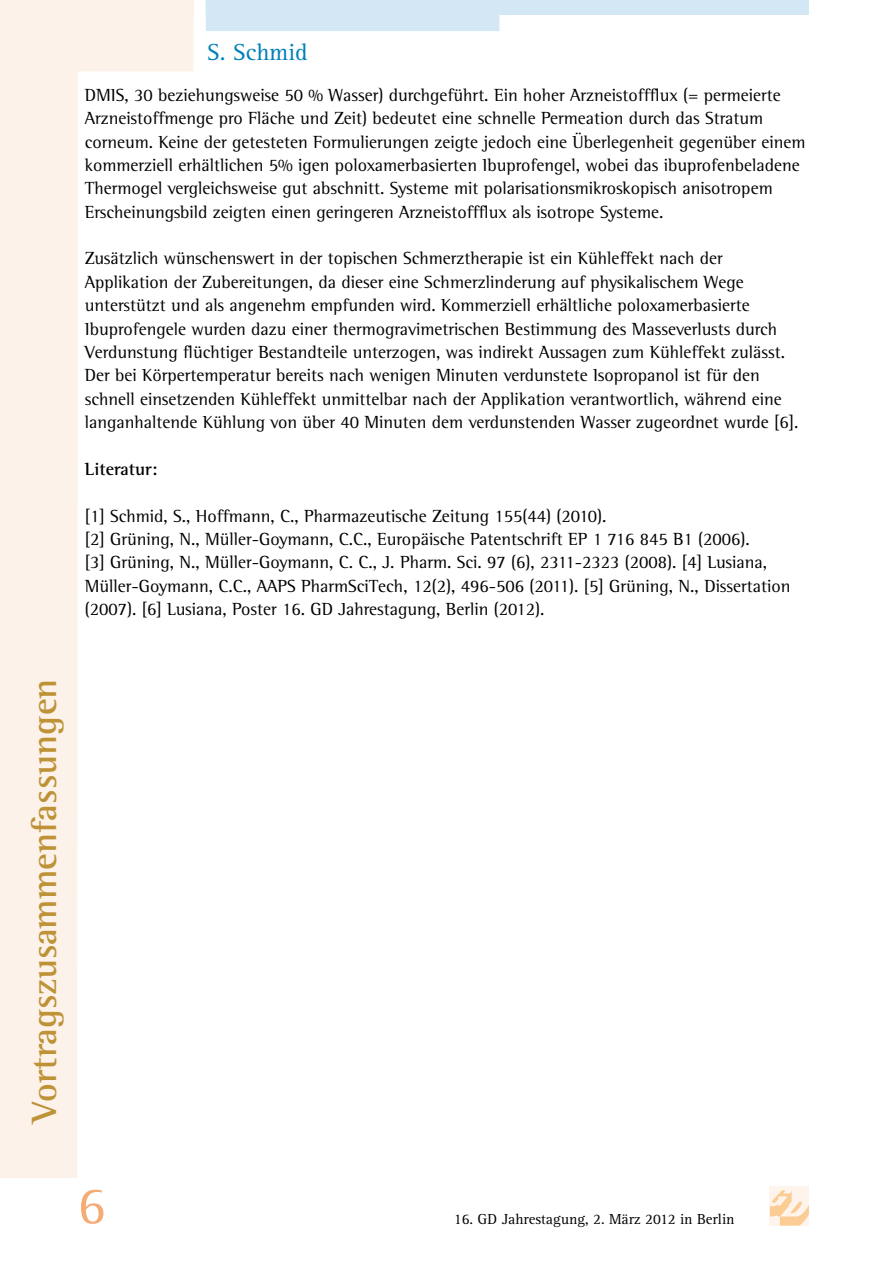
<style>
.page{position:relative;width:893px;height:1263px;background:#fff}
.page>*{position:absolute;margin:0;border:0;box-sizing:border-box;transform-origin:0 0}
.t1{font:54px "Agfa Rotis Serif";color:#f5ab75}
.t2{font:700 36px "Agfa Rotis Semi Serif";color:#be9237}
.t3{font:24px "Agfa Rotis Serif";color:#0081b8}
.t4{font:18px/23.4px "Agfa Rotis Semi Serif";color:#000}
.t5{font:700 18px "Agfa Rotis Semi Serif";color:#000}
.t6{font:15px "Agfa Rotis Serif";color:#000}
</style>
<div class="page">
<div style="left:770px;top:1186px;width:39px;height:39px;background:#fef4ec"></div>
<svg style="left:770px;top:1190px;width:39px;height:35px"></svg>
<svg style="left:0;top:0;width:194px;height:1178px"></svg>
<div style="left:0;top:0;width:193px;height:17px;background:#fcf2ea"></div>
<svg style="left:206px;top:0;width:603px;height:31px"></svg>
<h3 class="t3" style="left:207px;top:38px;width:102px">S. Schmid</h3>
<p class="t4" style="left:85px;top:83px;width:722px">DMIS, 30 beziehungsweise 50 % Wasser) durchgeführt. Ein hoher Arzneistoffflux (= permeierte Arzneistoffmenge pro Fläche und Zeit) bedeutet eine schnelle Permeation durch das Stratum corneum. Keine der getesteten Formulierungen zeigte jedoch eine Überlegenheit gegenüber einem kommerziell erhältlichen 5% igen poloxamerbasierten Ibuprofengel, wobei das ibuprofenbeladene Thermogel vergleichsweise gut abschnitt. Systeme mit polarisationsmikroskopisch anisotropem Erscheinungsbild zeigten einen geringeren Arzneistoffflux als isotrope Systeme.</p>
<p class="t4" style="left:85px;top:247px;width:715px">Zusätzlich wünschenswert in der topischen Schmerztherapie ist ein Kühleffekt nach der Applikation der Zubereitungen, da dieser eine Schmerzlinderung auf physikalischem Wege unterstützt und als angenehm empfunden wird. Kommerziell erhältliche poloxamerbasierte Ibuprofengele wurden dazu einer thermogravimetrischen Bestimmung des Masseverlusts durch Verdunstung flüchtiger Bestandteile unterzogen, was indirekt Aussagen zum Kühleffekt zulässt.<br>Der bei Körpertemperatur bereits nach wenigen Minuten verdunstete Isopropanol ist für den schnell einsetzenden Kühleffekt unmittelbar nach der Applikation verantwortlich, während eine langanhaltende Kühlung von über 40 Minuten dem verdunstenden Wasser zugeordnet wurde [6].</p>
<p class="t5" style="left:85px;top:458px;width:74px">Literatur:</p>
<p class="t4" style="left:85px;top:504px;width:707px">[1] Schmid, S., Hoffmann, C., Pharmazeutische Zeitung 155(44) (2010).<br>[2] Grüning, N., Müller-Goymann, C.C., Europäische Patentschrift EP 1 716 845 B1 (2006).<br>[3] Grüning, N., Müller-Goymann, C. C., J. Pharm. Sci. 97 (6), 2311-2323 (2008). [4] Lusiana, Müller-Goymann, C.C., AAPS PharmSciTech, 12(2), 496-506 (2011). [5] Grüning, N., Dissertation (2007). [6] Lusiana, Poster 16. GD Jahrestagung, Berlin (2012).</p>
<h2 class="t2" style="left:23px;top:1123px;width:445px;rotate:-90deg">Vortragszusammenfassungen</h2>
<h1 class="t1" style="left:78px;top:1175px;width:30px">6</h1>
<p class="t6" style="left:454px;top:1210px;width:282px">16. GD Jahrestagung, 2. März 2012 in Berlin</p>
</div>
